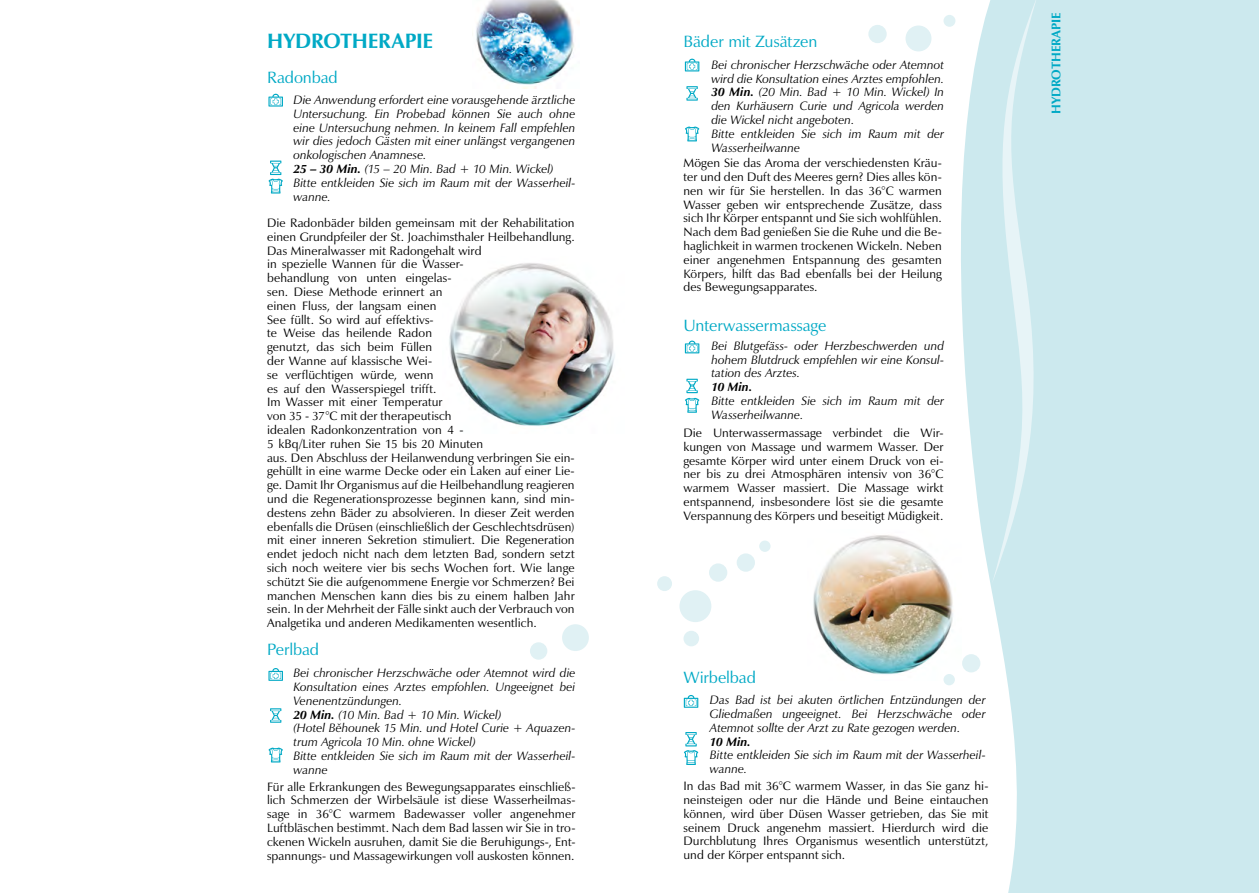
<style>
.page{position:relative;width:1259px;height:893px;background:#fff}
.page>*{position:absolute;margin:0;border:0;box-sizing:border-box;transform-origin:0 0}
.t1{font:700 21px "Zapf Humanist 601 BTCE";letter-spacing:-.01em;color:#00a9c5}
.t2{font:16.5px "Zapf Humanist 601 BTCE";letter-spacing:-.005em;color:#00a9c5}
.t3{font:700 12.75px "Zapf Humanist 601 BTCE";color:#00a9c5}
.t4{font:12.3px/13.8px "Zapf Humanist 601 BTCE";letter-spacing:.005em;color:#000;text-align:justify}
.t5{font:italic 12.3px/13.8px "Zapf Humanist 601 BTCE";letter-spacing:.005em;color:#000}
.t6{font:italic 700 12.3px "Zapf Humanist 601 BTCE";color:#000}
.s1{font-weight:700}
</style>
<div class="page">
<img style="left:449px;top:263px;width:166px;height:163px">
<img style="left:813px;top:535px;width:136px;height:140px">
<svg style="left:949px;top:0;width:310px;height:893px;background:#d2ebf0"></svg>
<svg style="left:992px;top:0;width:53px;height:584px;background:#d0eaef"></svg>
<svg style="left:268px;top:93px;width:15px;height:14px"></svg>
<svg style="left:685px;top:340px;width:14px;height:13px"></svg>
<svg style="left:684px;top:695px;width:14px;height:13px"></svg>
<svg style="left:268px;top:668px;width:15px;height:13px"></svg>
<svg style="left:685px;top:58px;width:14px;height:13px"></svg>
<svg style="left:268px;top:747px;width:15px;height:15px"></svg>
<svg style="left:685px;top:126px;width:14px;height:15px"></svg>
<svg style="left:268px;top:161px;width:15px;height:33px"></svg>
<svg style="left:685px;top:379px;width:14px;height:34px"></svg>
<svg style="left:684px;top:732px;width:14px;height:33px"></svg>
<svg style="left:270px;top:708px;width:11px;height:15px"></svg>
<svg style="left:686px;top:86px;width:12px;height:15px"></svg>
<div style="left:905px;top:26px;width:26px;height:25px;background:#e0f1f4;border-radius:50%"></div>
<div style="left:679px;top:590px;width:32px;height:32px;background:#e0f1f4;border-radius:50%"></div>
<div style="left:943px;top:674px;width:12px;height:11px;background:#e0f1f4;border-radius:50%"></div>
<div style="left:657px;top:576px;width:15px;height:15px;background:#e0f1f4;border-radius:50%"></div>
<div style="left:530px;top:642px;width:17px;height:18px;background:#e0f1f4;border-radius:50%"></div>
<div style="left:683px;top:631px;width:16px;height:15px;background:#e0f1f4;border-radius:50%"></div>
<div style="left:943px;top:15px;width:12px;height:12px;background:#e0f1f4;border-radius:50%"></div>
<div style="left:709px;top:563px;width:18px;height:19px;background:#e0f1f4;border-radius:50%"></div>
<div style="left:759px;top:540px;width:11px;height:12px;background:#e0f1f4;border-radius:50%"></div>
<div style="left:868px;top:25px;width:18px;height:18px;background:#e0f1f4;border-radius:50%"></div>
<div style="left:962px;top:654px;width:18px;height:18px;background:#e0f1f4;border-radius:50%"></div>
<div style="left:736px;top:553px;width:19px;height:19px;background:#e0f1f4;border-radius:50%"></div>
<div style="left:562px;top:624px;width:27px;height:27px;background:#e0f1f4;border-radius:50%"></div>
<img style="left:476px;top:0;width:103px;height:88px">
<h1 class="t1" style="left:267px;top:28px;width:167px">HYDROTHERAPIE</h1>
<h2 class="t2" style="left:267px;top:67px;width:72px">Radonbad</h2>
<p class="t5" style="left:293px;top:93px;width:283px">Die Anwendung erfordert eine vorausgehende ärztliche Untersuchung. Ein Probebad können Sie auch ohne eine Untersuchung nehmen. In keinem Fall empfehlen wir dies jedoch Gästen mit einer unlängst vergangenen onkologischen Anamnese.<br><span class="s1">25 – 30 Min.</span> (15 – 20 Min. Bad + 10 Min. Wickel)<br>Bitte entkleiden Sie sich im Raum mit der Wasserheil&shy;wanne.</p>
<p class="t4" style="left:267px;top:216px;width:309px;text-align:left">Die Radonbäder bilden gemeinsam mit der Rehabilitation einen Grundpfeiler der St. Joachimsthaler Heilbehandlung.<br>Das Mineralwasser mit Radongehalt wird<br>in spezielle Wannen für die Wasser-<br>behandlung von unten eingelas-<br>sen. Diese Methode erinnert an<br>einen Fluss, der langsam einen<br>See füllt. So wird auf effektivs-<br>te Weise das heilende Radon<br>genutzt, das sich beim Füllen<br>der Wanne auf klassische Wei-<br>se verflüchtigen würde, wenn<br>es auf den Wasserspiegel trifft.<br>Im Wasser mit einer Temperatur<br>von 35 - 37°C mit der therapeutisch<br>idealen Radonkonzentration von 4 -<br>5 kBq/Liter ruhen Sie 15 bis 20 Minuten<br>aus. Den Abschluss der Heilanwendung verbringen Sie ein&shy;gehüllt in eine warme Decke oder ein Laken auf einer Lie&shy;ge. Damit Ihr Organismus auf die Heilbehandlung reagieren und die Regenerationsprozesse beginnen kann, sind min&shy;destens zehn Bäder zu absolvieren. In dieser Zeit werden ebenfalls die Drüsen (einschließlich der Geschlechtsdrüsen) mit einer inneren Sekretion stimuliert. Die Regeneration endet jedoch nicht nach dem letzten Bad, sondern setzt sich noch weitere vier bis sechs Wochen fort. Wie lange schützt Sie die aufgenommene Energie vor Schmerzen? Bei manchen Menschen kann dies bis zu einem halben Jahr sein. In der Mehrheit der Fälle sinkt auch der Verbrauch von Analgetika und anderen Medikamenten wesentlich.</p>
<h2 class="t2" style="left:267px;top:639px;width:54px">Perlbad</h2>
<p class="t5" style="left:293px;top:666px;width:283px">Bei chronischer Herzschwäche oder Atemnot wird die Konsultation eines Arztes empfohlen. Ungeeignet bei Venenentzündungen.<br><span class="s1">20 Min.</span> (10 Min. Bad + 10 Min. Wickel)<br>(Hotel Běhounek 15 Min. und Hotel Curie + Aquazen&shy;trum Agricola 10 Min. ohne Wickel)<br>Bitte entkleiden Sie sich im Raum mit der Wasserheil&shy;wanne</p>
<p class="t4" style="left:267px;top:779px;width:310px">Für alle Erkrankungen des Bewegungsapparates einschließ&shy;lich Schmerzen der Wirbelsäule ist diese Wasserheilmas&shy;sage in 36°C warmem Badewasser voller angenehmer Luftbläschen bestimmt. Nach dem Bad lassen wir Sie in tro&shy;ckenen Wickeln ausruhen, damit Sie die Beruhigungs-, Ent&shy;spannungs- und Massagewirkungen voll auskosten können.</p>
<h2 class="t2" style="left:683px;top:31px;width:135px">Bäder mit Zusätzen</h2>
<p class="t5" style="left:711px;top:58px;width:234px">Bei chronischer Herzschwäche oder Atemnot wird die Konsultation eines Arztes empfohlen.<br><span class="s1">30 Min.</span> (20 Min. Bad + 10 Min. Wickel) In den Kurhäusern Curie und Agricola werden die Wickel nicht angeboten.<br>Bitte entkleiden Sie sich im Raum mit der Wasserheilwanne</p>
<p class="t4" style="left:683px;top:156px;width:260px">Mögen Sie das Aroma der verschiedensten Kräu&shy;ter und den Duft des Meeres gern? Dies alles kön&shy;nen wir für Sie herstellen. In das 36°C warmen Wasser geben wir entsprechende Zusätze, dass sich Ihr Körper entspannt und Sie sich wohlfühlen.<br>Nach dem Bad genießen Sie die Ruhe und die Be&shy;haglichkeit in warmen trockenen Wickeln. Neben einer angenehmen Entspannung des gesamten Körpers, hilft das Bad ebenfalls bei der Heilung des Bewegungsapparates.</p>
<h2 class="t2" style="left:683px;top:315px;width:144px">Unterwassermassage</h2>
<p class="t5" style="left:711px;top:339px;width:234px;text-align:justify">Bei Blutgefäss- oder Herzbeschwerden und hohem Blutdruck empfehlen wir eine Konsul&shy;tation des Arztes.</p>
<p class="t6" style="left:711px;top:379px;width:42px">10 Min.</p>
<p class="t5" style="left:711px;top:394px;width:234px">Bitte entkleiden Sie sich im Raum mit der<br>Wasserheilwanne.</p>
<p class="t4" style="left:683px;top:426px;width:261px">Die Unterwassermassage verbindet die Wir&shy;kungen von Massage und warmem Wasser. Der gesamte Körper wird unter einem Druck von ei&shy;ner bis zu drei Atmosphären intensiv von 36°C warmem Wasser massiert. Die Massage wirkt entspannend, insbesondere löst sie die gesamte Verspannung des Körpers und beseitigt Müdigkeit.</p>
<h2 class="t2" style="left:683px;top:667px;width:74px">Wirbelbad</h2>
<p class="t5" style="left:710px;top:693px;width:277px;text-align:justify">Das Bad ist bei akuten örtlichen Entzündungen der Gliedmaßen ungeeignet. Bei Herzschwäche oder Atemnot sollte der Arzt zu Rate gezogen werden.</p>
<p class="t6" style="left:710px;top:733px;width:42px">10 Min.</p>
<p class="t5" style="left:710px;top:748px;width:277px">Bitte entkleiden Sie sich im Raum mit der Wasserheil&shy;wanne.</p>
<p class="t4" style="left:683px;top:779px;width:306px">In das Bad mit 36°C warmem Wasser, in das Sie ganz hi&shy;neinsteigen oder nur die Hände und Beine eintauchen können, wird über Düsen Wasser getrieben, das Sie mit seinem Druck angenehm massiert. Hierdurch wird die Durchblutung Ihres Organismus wesentlich unterstützt, und der Körper entspannt sich.</p>
<p class="t3" style="left:1048px;top:114px;width:103px;rotate:-90deg">HYDROTHERAPIE</p>
</div>
